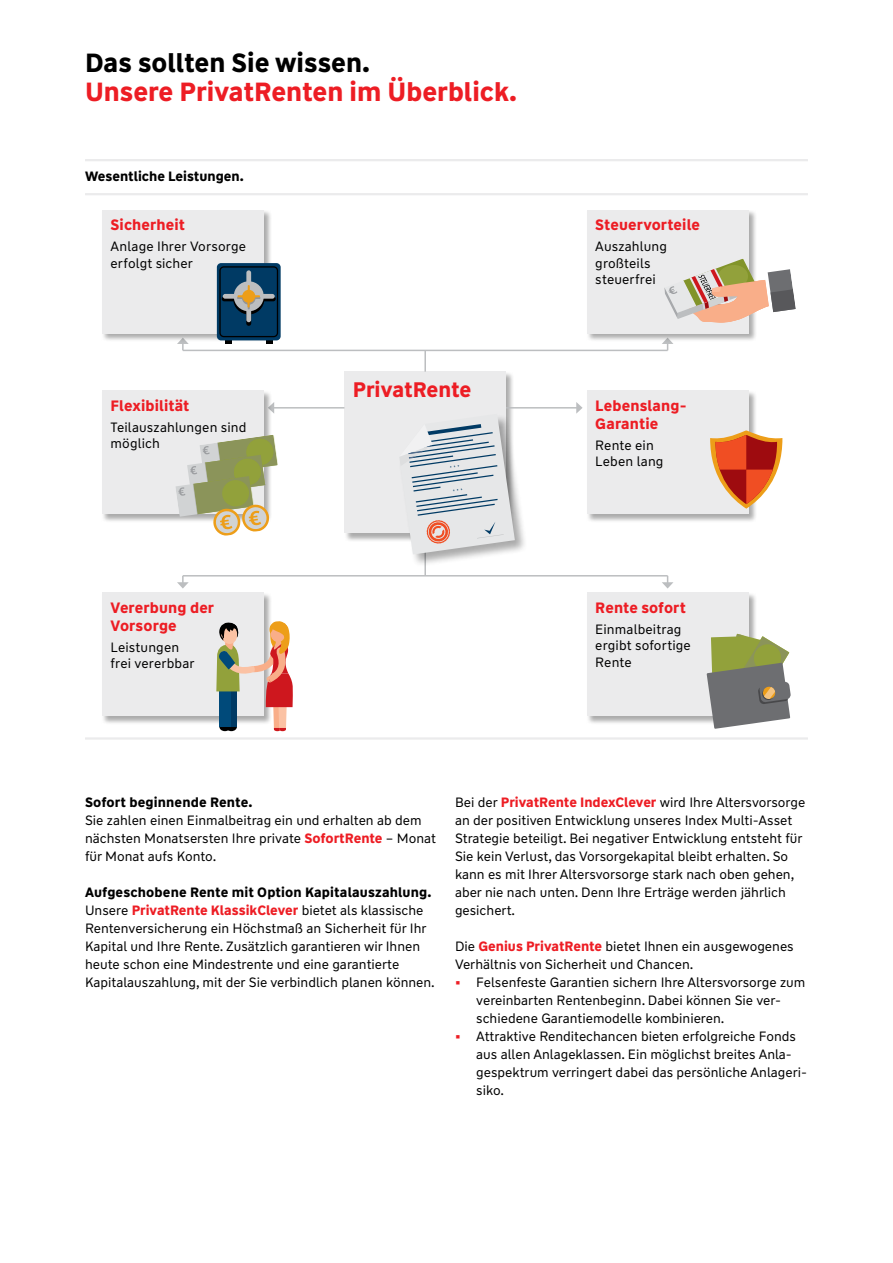
<style>
.page{position:relative;width:893px;height:1263px;background:#fff}
.page>*{position:absolute;margin:0;border:0;box-sizing:border-box;transform-origin:0 0}
.t1{font:700 26.25px "WW Type";color:#ed1d24}
.t2{font:700 26.25px "WW Type";color:#000}
.t3{font:700 21px "WW Type";letter-spacing:-.005em;color:#ed1d24}
.t4{font:700 15px/18px "WW Type";letter-spacing:.01em;color:#ed1d24}
.t5{font:13.5px/18px "WW Type";color:#000}
.t6{font:700 13.5px "WW Type";color:#000}
.s1{font-weight:700;color:#ed1d24}
.s2{font-weight:700}
</style>
<div class="page">
<hr style="left:85px;top:159px;width:723px;height:2px;background:#ebebec">
<hr style="left:85px;top:193px;width:723px;height:2px;background:#ebebec">
<hr style="left:85px;top:737px;width:723px;height:3px;background:#ebebec">
<div style="left:344px;top:371px;width:171px;height:171px;background:#000;opacity:.33"></div>
<div style="left:344px;top:372px;width:162px;height:161px;background:#ebebec"></div>
<hr style="left:424px;top:350px;width:2px;height:22px;background:#bcbec0">
<hr style="left:424px;top:533px;width:2px;height:43px;background:#bcbec0">
<svg style="left:177px;top:576px;width:12px;height:12px"></svg>
<svg style="left:177px;top:342px;width:12px;height:8px"></svg>
<svg style="left:662px;top:576px;width:11px;height:12px"></svg>
<svg style="left:662px;top:342px;width:11px;height:8px"></svg>
<hr style="left:273px;top:407px;width:71px;height:2px;background:#bcbec0">
<svg style="left:272px;top:402px;width:2px;height:11px"></svg>
<hr style="left:183px;top:575px;width:485px;height:1px;background:#bcbec0">
<hr style="left:183px;top:350px;width:485px;height:1px;background:#bcbec0">
<hr style="left:506px;top:407px;width:71px;height:2px;background:#bcbec0">
<svg style="left:576px;top:402px;width:7px;height:12px"></svg>
<div style="left:102px;top:210px;width:170px;height:132px;background:#000;opacity:.33"></div>
<div style="left:102px;top:210px;width:162px;height:123px;background:#ebebec"></div>
<div style="left:586px;top:210px;width:171px;height:132px;background:#000;opacity:.33"></div>
<div style="left:587px;top:210px;width:161px;height:123px;background:#ebebec"></div>
<div style="left:586px;top:390px;width:171px;height:133px;background:#000;opacity:.33"></div>
<div style="left:587px;top:391px;width:161px;height:123px;background:#ebebec"></div>
<div style="left:102px;top:390px;width:170px;height:133px;background:#000;opacity:.33"></div>
<div style="left:102px;top:391px;width:162px;height:123px;background:#ebebec"></div>
<div style="left:586px;top:592px;width:171px;height:133px;background:#000;opacity:.33"></div>
<div style="left:587px;top:593px;width:161px;height:123px;background:#ebebec"></div>
<div style="left:102px;top:592px;width:170px;height:133px;background:#000;opacity:.33"></div>
<div style="left:102px;top:593px;width:162px;height:123px;background:#ebebec"></div>
<div style="left:399px;top:413px;width:129px;height:154px;background:#000;opacity:.33"></div>
<svg style="left:399px;top:414px;width:116px;height:140px"></svg>
<svg style="left:664px;top:259px;width:132px;height:64px"></svg>
<svg style="left:175px;top:435px;width:102px;height:101px"></svg>
<svg style="left:710px;top:430px;width:72px;height:79px"></svg>
<svg style="left:216px;top:621px;width:77px;height:110px"></svg>
<svg style="left:707px;top:634px;width:84px;height:95px"></svg>
<div style="left:217px;top:263px;width:64px;height:77px;background:linear-gradient(to right,#003a64,#003a64);border-radius:4px"></div>
<svg style="left:219px;top:266px;width:59px;height:78px;background:#2f5269"></svg>
<h1 class="t2" style="left:85px;top:45px;width:286px">Das sollten Sie wissen.</h1>
<h1 class="t1" style="left:85px;top:74px;width:433px">Unsere PrivatRenten im Überblick.</h1>
<p class="t6" style="left:85px;top:168px;width:160px">Wesentliche Leistungen.</p>
<p class="t4" style="left:111px;top:216px;width:76px">Sicherheit</p>
<p class="t5" style="left:111px;top:238px;width:137px;line-height:16.5px">Anlage Ihrer Vorsorge erfolgt sicher</p>
<p class="t4" style="left:111px;top:397px;width:80px">Flexibilität</p>
<p class="t5" style="left:111px;top:419px;width:137px;line-height:16.5px">Teilauszahlungen sind möglich</p>
<p class="t4" style="left:111px;top:599px;width:105px">Vererbung der<br>Vorsorge</p>
<p class="t5" style="left:111px;top:639px;width:86px;line-height:16.5px">Leistungen frei vererbbar</p>
<h2 class="t3" style="left:353px;top:375px;width:120px">PrivatRente</h2>
<p class="t4" style="left:595px;top:216px;width:106px">Steuervorteile</p>
<p class="t5" style="left:595px;top:238px;width:73px;line-height:16.5px">Auszahlung großteils steuerfrei</p>
<p class="t4" style="left:595px;top:397px;width:93px">Lebenslang-<br>Garantie</p>
<p class="t5" style="left:595px;top:437px;width:70px;line-height:16.5px">Rente ein<br>Leben lang</p>
<p class="t4" style="left:595px;top:599px;width:92px">Rente sofort</p>
<p class="t5" style="left:595px;top:621px;width:97px;line-height:16.5px">Einmalbeitrag ergibt sofortige<br>Rente</p>
<p class="t6" style="left:85px;top:793px;width:169px">Sofort beginnende Rente.</p>
<p class="t5" style="left:85px;top:811px;width:353px">Sie zahlen einen Einmalbeitrag ein und erhalten ab dem nächsten Monatsersten Ihre private <span class="s1">SofortRente</span> – Monat für Monat aufs Konto.</p>
<p class="t5" style="left:85px;top:883px;width:351px"><span class="s2">Aufgeschobene Rente mit Option Kapitalauszahlung.<br></span>Unsere <span class="s1">PrivatRente KlassikClever</span> bietet als klassische Rentenversicherung ein Höchstmaß an Sicherheit für Ihr Kapital und Ihre Rente. Zusätzlich garantieren wir Ihnen heute schon eine Mindestrente und eine garantierte Kapitalauszahlung, mit der Sie verbindlich planen können.</p>
<p class="t5" style="left:455px;top:793px;width:352px">Bei der <span class="s1">PrivatRente IndexClever</span> wird Ihre Altersvorsorge an der positiven Entwicklung unseres Index Multi-Asset Strategie beteiligt. Bei negativer Entwicklung entsteht für Sie kein Verlust, das Vorsorgekapital bleibt erhalten. So kann es mit Ihrer Altersvorsorge stark nach oben gehen, aber nie nach unten. Denn Ihre Erträge werden jährlich gesichert.</p>
<p class="t5" style="left:455px;top:937px;width:340px">Die <span class="s1">Genius PrivatRente</span> bietet Ihnen ein ausgewogenes<br>Verhältnis von Sicherheit und Chancen.</p>
<p class="t5" style="left:476px;top:973px;width:331px;text-indent:-21px"><span class="s1">•</span> Felsenfeste Garantien sichern Ihre Altersvorsorge zum vereinbarten Rentenbeginn. Dabei können Sie ver&shy;schiedene Garantiemodelle kombinieren.</p>
<p class="t5" style="left:476px;top:1027px;width:332px;text-indent:-21px"><span class="s1">•</span> Attraktive Renditechancen bieten erfolgreiche Fonds aus allen Anlageklassen. Ein möglichst breites Anla&shy;gespektrum verringert dabei das persönliche Anlageri&shy;siko.</p>
</div>
